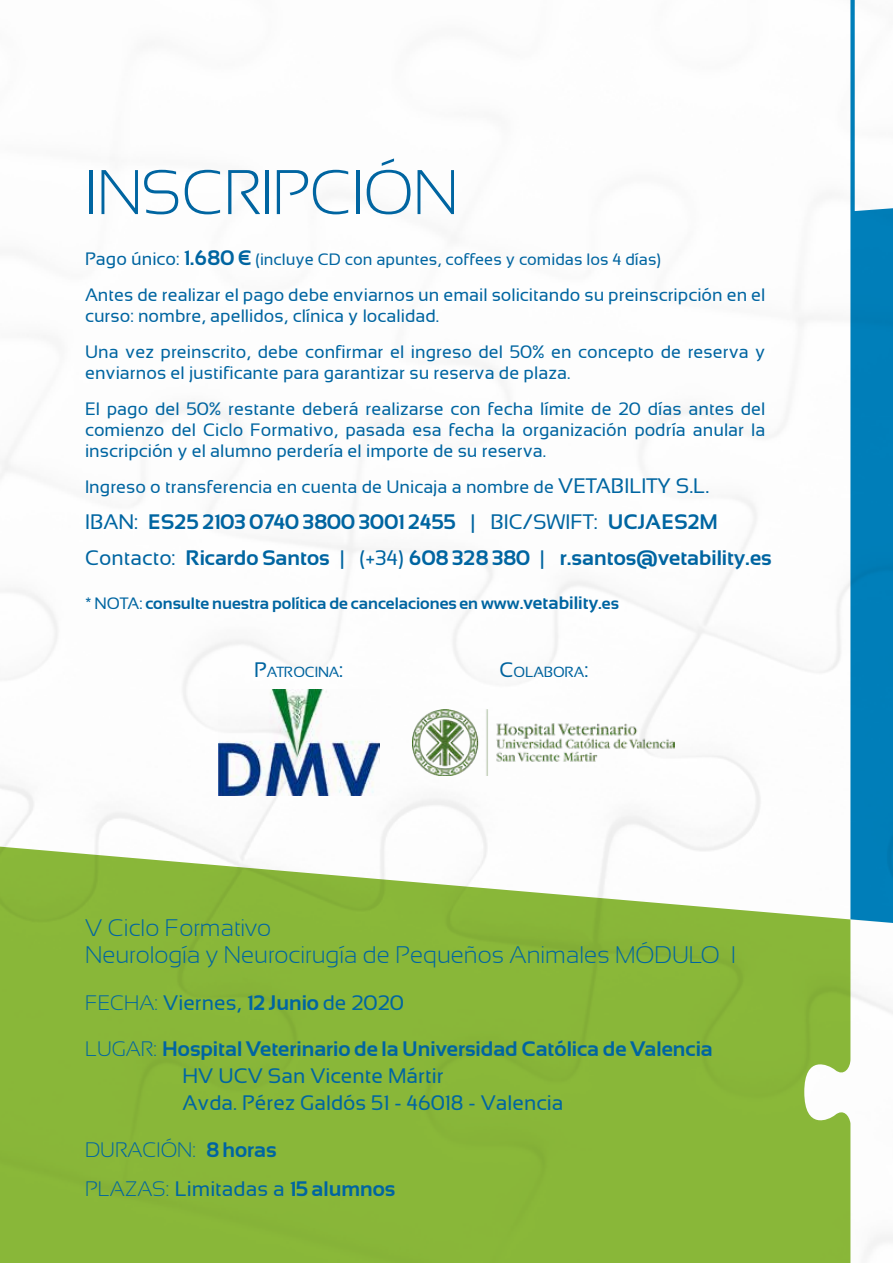
<style>
.page{position:relative;width:893px;height:1263px;background:#fff}
.page>*{position:absolute;margin:0;border:0;box-sizing:border-box;transform-origin:0 0}
.t1{font:300 63px "Sansation";letter-spacing:-.01em;color:#0065a1}
.t2{font:300 24px/27px "Sansation";color:#0065a1}
.t3{font:21px/27px "Sansation";color:#0065a1}
.t4{font:700 21px/36px "Sansation";color:#0065a1}
.t5{font:300 21px/39px "Sansation";color:#0065a1}
.t6{font:18px/21px "Sansation";color:#0065a1}
.t7{font:700 16.5px "Sansation";color:#0065a1}
.t8{font:16.5px "Sansation";color:#0065a1}
.t9{font:14.7px "Sansation";letter-spacing:-.01em;color:#0065a1}
.s1{font-size:18px}
.s2{font-weight:700;font-size:21px}
.s3{font-size:21px}
.s4{font-weight:400}
.s5{font-weight:300}
.s6{font-weight:700}
</style>
<div class="page">
<img style="left:0;top:316px;width:850px;height:531px">
<svg style="left:0;top:847px;width:893px;height:416px;background:#97bf51"></svg>
<svg style="left:850px;top:0;width:43px;height:923px"></svg>
<img style="left:413px;top:709px;width:262px;height:66px">
<img style="left:218px;top:689px;width:161px;height:106px">
<h1 class="t1" style="left:85px;top:158px;width:375px">INSCRIPCIÓN</h1>
<p class="t8" style="left:85px;top:250px;width:577px"><span class="s1">Pago único:</span> <span class="s2">1.680 €</span> (incluye CD con apuntes, coffees y comidas los 4 días)</p>
<p class="t6" style="left:85px;top:284px;width:682px">Antes de realizar el pago debe enviarnos un email solicitando su preinscripción en el curso: nombre, apellidos, clínica y localidad.</p>
<p class="t6" style="left:85px;top:341px;width:682px">Una vez preinscrito, debe confirmar el ingreso del 50% en concepto de reserva y enviarnos el justificante para garantizar su reserva de plaza.</p>
<p class="t6" style="left:85px;top:398px;width:682px;text-align:justify">El pago del 50% restante deberá realizarse con fecha límite de 20 días antes del comienzo del Ciclo Formativo, pasada esa fecha la organización podría anular la inscripción y el alumno perdería el importe de su reserva.</p>
<p class="t6" style="left:85px;top:476px;width:626px">Ingreso o transferencia en cuenta de Unicaja a nombre de <span class="s3">VETABILITY S.L.</span></p>
<p class="t4" style="left:85px;top:504px;width:688px"><span class="s4">IBAN:</span> ES25 2103 0740 3800 3001 2455 <span class="s4">| BIC/SWIFT:</span> UCJAES2M<br><span class="s4">Contacto:</span> Ricardo Santos <span class="s4">| (+34)</span> 608 328 380 <span class="s4">|</span> r.santos@vetability.es</p>
<p class="t7" style="left:85px;top:594px;width:535px">* <span class="s4">NOTA:</span> consulte nuestra política de cancelaciones en www.<span class="s1">vetability</span>.es</p>
<p class="t9" style="left:254px;top:664px;width:90px"><span class="s3">P</span>ATROCINA<span class="s3">:</span></p>
<p class="t9" style="left:499px;top:664px;width:90px"><span class="s3">C</span>OLABORA<span class="s3">:</span></p>
<h2 class="t2" style="left:85px;top:914px;width:652px">V Ciclo Formativo<br>Neurología y Neurocirugía de Pequeños Animales MÓDULO I</h2>
<p class="t3" style="left:85px;top:989px;width:320px"><span class="s5">FECHA:</span> Viernes, <span class="s6">12 Junio</span> de 2020</p>
<p class="t3" style="left:183px;top:1035px;width:532px;text-indent:-97px"><span class="s5">LUGAR:</span> <span class="s6">Hospital Veterinario de la Universidad Católica de Valencia<br></span>HV UCV San Vicente Mártir<br>Avda. Pérez Galdós 51 - 46018 - Valencia</p>
<p class="t5" style="left:85px;top:1130px;width:312px">DURACIÓN: <span class="s6">8 horas<br></span>PLAZAS: <span class="s4">Limitadas a</span> <span class="s6">15 alumnos</span></p>
</div>
